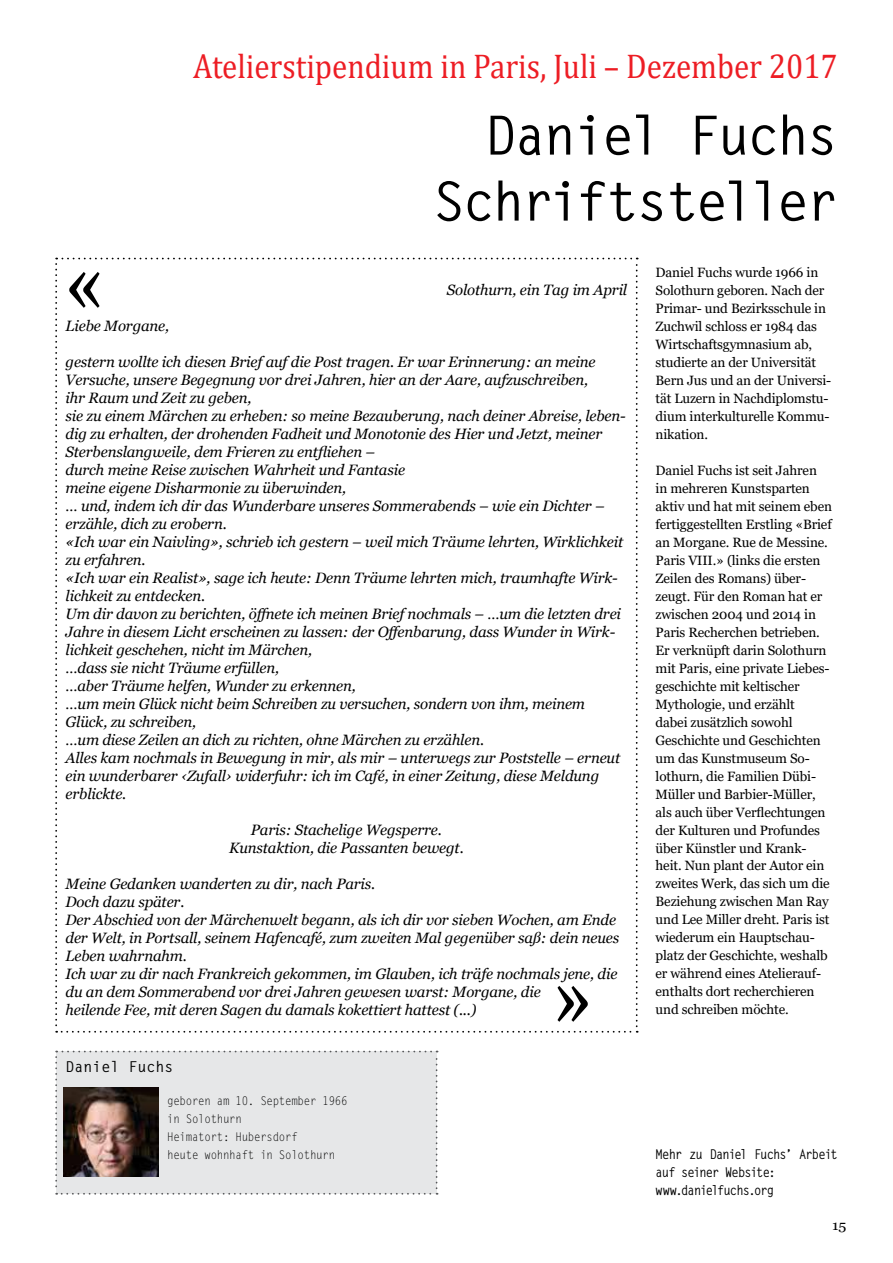
<style>
.page{position:relative;width:893px;height:1263px;background:#fff}
.page>*{position:absolute;margin:0;border:0;box-sizing:border-box;transform-origin:0 0}
.t1{font:90px "Georgia";color:#000;scale:.83 1}
.t2{font:700 54px/66px "Letter Gothic Std";letter-spacing:-.05em;color:#000;text-align:right}
.t3{font:34.5px "Cambria";color:#ed1d24;scale:.9 1}
.t4{font:italic 15px/18px "Georgia";letter-spacing:-.01em;color:#000}
.t5{font:700 15px "Letter Gothic Std";color:#000}
.t6{font:13.5px/18px "Georgia";letter-spacing:-.01em;color:#000}
.t7{font:700 13.5px/18px "Letter Gothic Std";letter-spacing:-.075em;color:#000;scale:.9 1}
.t8{font:13.5px "Georgia";letter-spacing:-.01em;color:#000;scale:1.11 1}
.t9{font:12px/18px "Letter Gothic Std";letter-spacing:-.025em;color:#000;scale:.9 1}
</style>
<div class="page">
<div style="left:55px;top:1051px;width:383px;height:144px;background:#e6e7e8"></div>
<img style="left:64px;top:1087px;width:95px;height:90px">
<svg style="left:55px;top:258px;width:583px;height:775px"></svg>
<h3 class="t3" style="left:193px;top:46px;width:718px">Atelierstipendium in Paris, Juli – Dezember 2017</h3>
<h2 class="t2" style="left:433px;top:103px;width:408px">Daniel Fuchs<br>Schriftsteller</h2>
<h1 class="t1" style="left:63px;top:228px;width:54px">«</h1>
<p class="t4" style="left:447px;top:280px;width:182px">Solothurn, ein Tag im April</p>
<p class="t4" style="left:66px;top:316px;width:105px">Liebe Morgane,</p>
<p class="t4" style="left:66px;top:352px;width:562px">gestern wollte ich diesen Brief auf die Post tragen. Er war Erinnerung: an meine Versuche, unsere Begegnung vor drei Jahren, hier an der Aare, aufzuschreiben,<br>ihr Raum und Zeit zu geben,<br>sie zu einem Märchen zu erheben: so meine Bezauberung, nach deiner Abreise, leben&shy;dig zu erhalten, der drohenden Fadheit und Monotonie des Hier und Jetzt, meiner Sterbenslangweile, dem Frieren zu entfliehen –<br>durch meine Reise zwischen Wahrheit und Fantasie<br>meine eigene Disharmonie zu überwinden,<br>… und, indem ich dir das Wunderbare unseres Sommerabends – wie ein Dichter – erzähle, dich zu erobern.<br>«Ich war ein Naivling», schrieb ich gestern – weil mich Träume lehrten, Wirklichkeit zu erfahren.<br>«Ich war ein Realist», sage ich heute: Denn Träume lehrten mich, traumhafte Wirk&shy;lichkeit zu entdecken.<br>Um dir davon zu berichten, öffnete ich meinen Brief nochmals – …um die letzten drei Jahre in diesem Licht erscheinen zu lassen: der Offenbarung, dass Wunder in Wirk&shy;lichkeit geschehen, nicht im Märchen,<br>…dass sie nicht Träume erfüllen,<br>…aber Träume helfen, Wunder zu erkennen,<br>…um mein Glück nicht beim Schreiben zu versuchen, sondern von ihm, meinem Glück, zu schreiben,<br>…um diese Zeilen an dich zu richten, ohne Märchen zu erzählen.<br>Alles kam nochmals in Bewegung in mir, als mir – unterwegs zur Poststelle – erneut ein wunderbarer ‹Zufall› widerfuhr: ich im Café, in einer Zeitung, diese Meldung erblickte.</p>
<p class="t4" style="left:229px;top:820px;width:236px;text-align:center">Paris: Stachelige Wegsperre.<br>Kunstaktion, die Passanten bewegt.</p>
<p class="t4" style="left:66px;top:874px;width:555px">Meine Gedanken wanderten zu dir, nach Paris.<br>Doch dazu später.<br>Der Abschied von der Märchenwelt begann, als ich dir vor sieben Wochen, am Ende der Welt, in Portsall, seinem Hafencafé, zum zweiten Mal gegenüber saß: dein neues Leben wahrnahm.<br>Ich war zu dir nach Frankreich gekommen, im Glauben, ich träfe nochmals jene, die du an dem Sommerabend vor drei Jahren gewesen warst: Morgane, die<br>heilende Fee, mit deren Sagen du damals kokettiert hattest (...)</p>
<h1 class="t1" style="left:550px;top:941px;width:54px">»</h1>
<p class="t5" style="left:66px;top:1057px;width:109px">Daniel Fuchs</p>
<p class="t9" style="left:167px;top:1092px;width:202px">geboren am 10. September 1966 in Solothurn<br>Heimatort: Hubersdorf<br>heute wohnhaft in Solothurn</p>
<p class="t6" style="left:656px;top:263px;width:177px">Daniel Fuchs wurde 1966 in<br>Solothurn geboren. Nach der<br>Primar- und Bezirksschule in<br>Zuchwil schloss er 1984 das<br>Wirtschaftsgymnasium ab, studierte an der Universität<br>Bern Jus und an der Universi&shy;tät Luzern in Nachdiplomstu&shy;dium interkulturelle Kommu&shy;nikation.</p>
<p class="t6" style="left:656px;top:461px;width:178px">Daniel Fuchs ist seit Jahren in mehreren Kunstsparten aktiv und hat mit seinem eben fertiggestellten Erstling «Brief an Morgane. Rue de Messine.<br>Paris VIII.» (links die ersten<br>Zeilen des Romans) über&shy;zeugt. Für den Roman hat er zwischen 2004 und 2014 in<br>Paris Recherchen betrieben.<br>Er verknüpft darin Solothurn mit Paris, eine private Liebes&shy;geschichte mit keltischer<br>Mythologie, und erzählt<br>dabei zusätzlich sowohl<br>Geschichte und Geschichten um das Kunstmuseum So&shy;lothurn, die Familien Dübi-<br>Müller und Barbier-Müller, als auch über Verflechtungen der Kulturen und Profundes über Künstler und Krank&shy;heit. Nun plant der Autor ein zweites Werk, das sich um die<br>Beziehung zwischen Man Ray und Lee Miller dreht. Paris ist wiederum ein Hauptschau&shy;platz der Geschichte, weshalb er während eines Atelierauf&shy;enthalts dort recherchieren und schreiben möchte.</p>
<p class="t7" style="left:656px;top:1145px;width:204px">Mehr zu Daniel Fuchs’ Arbeit auf seiner Website: www.danielfuchs.org</p>
<p class="t8" style="left:832px;top:1217px;width:14px">15</p>
</div>
